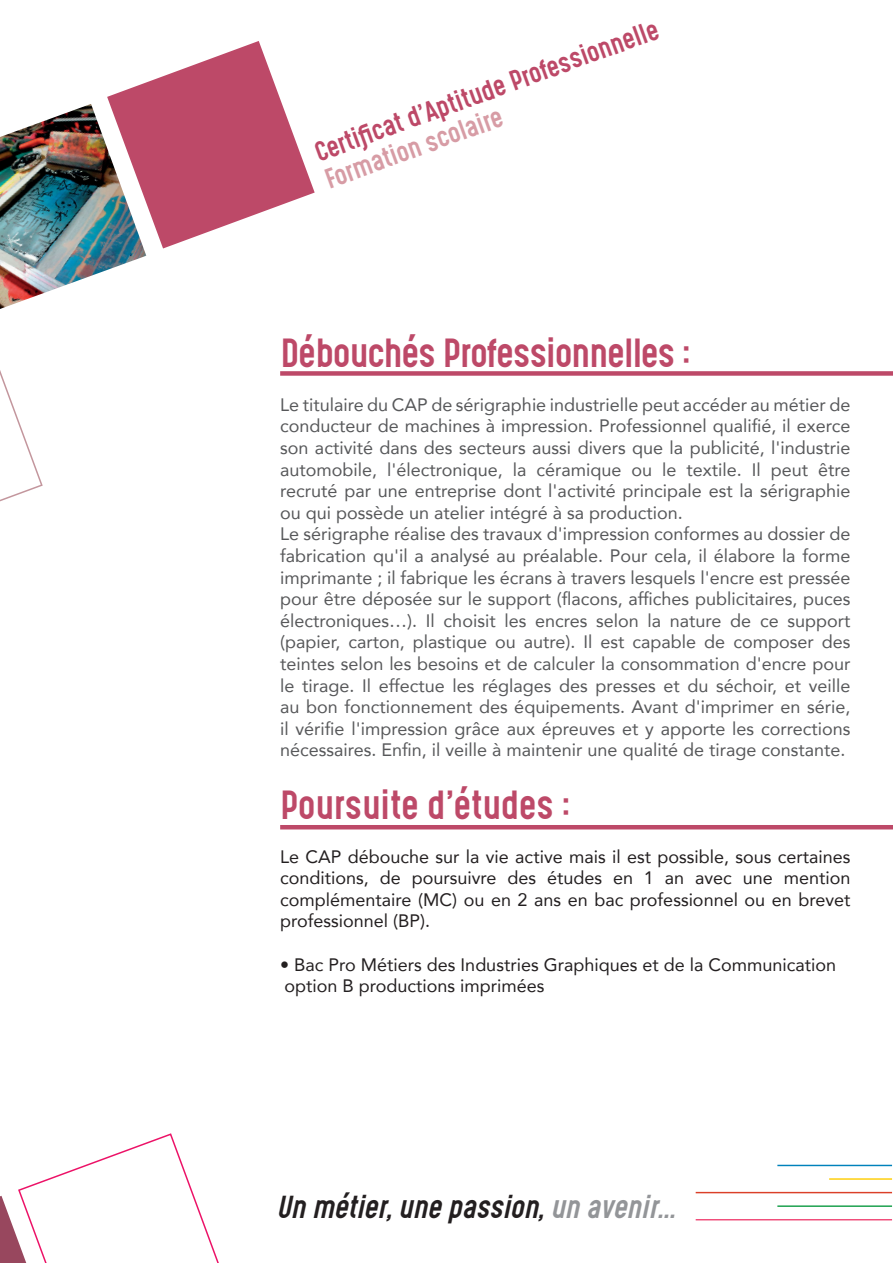
<style>
.page{position:relative;width:893px;height:1263px;background:#fff}
.page>*{position:absolute;margin:0;border:0;box-sizing:border-box;transform-origin:0 0}
.t1{font:34.5px "Gotcha Gothic";letter-spacing:-.02em;color:#bd4968}
.t2{font:34.5px "Gotcha Gothic";color:#bd4968}
.t3{font:italic 27px "Gotcha Gothic";color:#231f20}
.t4{font:24px "Gotcha Gothic";color:#bd4968}
.t5{font:24px "Gotcha Gothic";color:#d79ca5}
.t6{font:18px/21.6px "Avenir";color:#57585a}
.t7{font:18px/21.6px "Avenir";color:#231f20;text-align:justify}
.s1{color:#939598}
</style>
<div class="page">
<svg style="left:0;top:370px;width:43px;height:132px"></svg>
<svg style="left:107px;top:41px;width:208px;height:207px"></svg>
<img style="left:0;top:104px;width:146px;height:205px">
<svg style="left:0;top:1133px;width:219px;height:130px"></svg>
<hr style="left:777px;top:1165px;width:115px;height:1px;background:#0082bb">
<hr style="left:829px;top:1178px;width:63px;height:2px;background:#fece08">
<hr style="left:696px;top:1192px;width:196px;height:1px;background:#db3f28">
<hr style="left:777px;top:1205px;width:115px;height:2px;background:#169e49">
<hr style="left:696px;top:1219px;width:196px;height:1px;background:#f04c7a">
<div style="left:280px;top:371px;width:613px;height:5px;background:#bd4968"></div>
<hr style="left:280px;top:825px;width:613px;height:4px;background:#bd4968">
<h3 class="t4" style="left:310px;top:136px;width:365px;rotate:-20deg">Certifi cat d'Aptitude Professionnelle</h3>
<h3 class="t5" style="left:320px;top:163px;width:189px;rotate:-20deg">Formation scolaire</h3>
<h1 class="t1" style="left:280px;top:327px;width:411px">Débouchés Professionnelles :</h1>
<p class="t6" style="left:280px;top:393px;width:572px">Le titulaire du CAP de sérigraphie industrielle peut accéder au métier de conducteur de machines à impression. Professionnel qualifié, il exerce son activité dans des secteurs aussi divers que la publicité, l'industrie automobile, l'électronique, la céramique ou le textile. Il peut être recruté par une entreprise dont l'activité principale est la sérigraphie ou qui possède un atelier intégré à sa production.<br>Le sérigraphe réalise des travaux d'impression conformes au dossier de fabrication qu'il a analysé au préalable. Pour cela, il élabore la forme imprimante ; il fabrique les écrans à travers lesquels l'encre est pressée pour être déposée sur le support (flacons, affiches publicitaires, puces électroniques…). Il choisit les encres selon la nature de ce support (papier, carton, plastique ou autre). Il est capable de composer des teintes selon les besoins et de calculer la consommation d'encre pour le tirage. Il effectue les réglages des presses et du séchoir, et veille au bon fonctionnement des équipements. Avant d'imprimer en série, il vérifie l'impression grâce aux épreuves et y apporte les corrections nécessaires. Enfin, il veille à maintenir une qualité de tirage constante.</p>
<h1 class="t2" style="left:280px;top:779px;width:291px">Poursuite d'études :</h1>
<p class="t7" style="left:280px;top:845px;width:572px">Le CAP débouche sur la vie active mais il est possible, sous certaines conditions, de poursuivre des études en 1 an avec une mention complémentaire (MC) ou en 2 ans en bac professionnel ou en brevet professionnel (BP).</p>
<p class="t7" style="left:280px;top:953px;width:557px">• Bac Pro Métiers des Industries Graphiques et de la Communication option B productions imprimées</p>
<h2 class="t3" style="left:276px;top:1186px;width:400px">Un métier, une passion, <span class="s1">un avenir...</span></h2>
</div>
